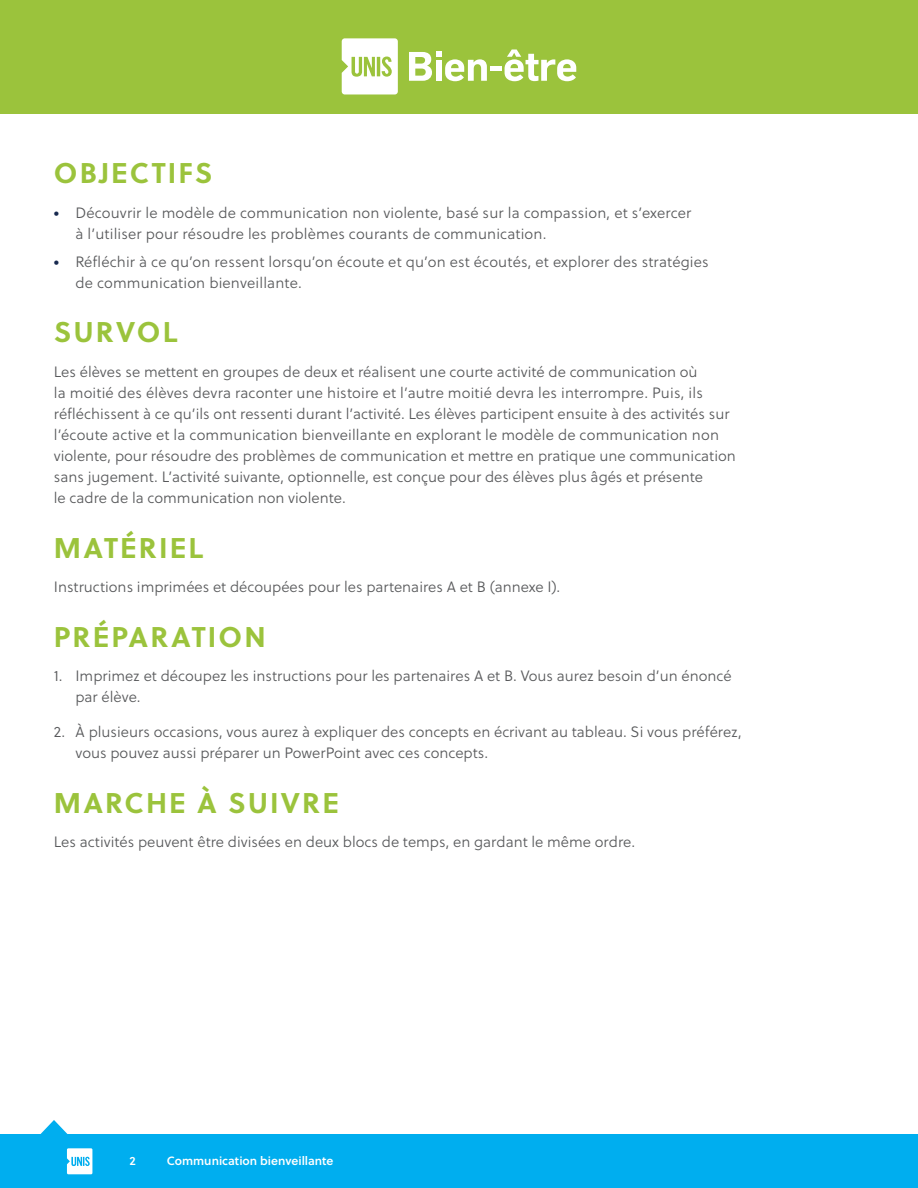
<style>
.page{position:relative;width:918px;height:1188px;background:#fff}
.page>*{position:absolute;margin:0;border:0;box-sizing:border-box;transform-origin:0 0}
.t1{font:700 28.5px "Soleil";letter-spacing:.075em;color:#9bc33c}
.t2{font:15px/21px "Soleil Lt";color:#58595b}
.t3{font:12px "Soleil Sb";color:#fff}
.s1{font-family:"Soleil";font-weight:700;color:#17294f}
</style>
<div class="page">
<div style="left:0;top:1134px;width:918px;height:54px;background:#00aeef"></div>
<div style="left:0;top:0;width:918px;height:114px;background:#9bc33c"></div>
<svg style="left:40px;top:1120px;width:28px;height:14px"></svg>
<svg style="left:67px;top:1148px;width:25px;height:26px"></svg>
<svg style="left:342px;top:38px;width:56px;height:56px;background:#edf4dc"></svg>
<svg style="left:409px;top:51px;width:78px;height:30px"></svg>
<div style="left:490px;top:66px;width:12px;height:5px;background:#fff"></div>
<svg style="left:505px;top:49px;width:71px;height:32px"></svg>
<h1 class="t1" style="left:54px;top:151px;width:160px">OBJECTIFS</h1>
<p class="t2" style="left:75px;top:202px;width:618px;text-indent:-22px"><span class="s1">•</span> Découvrir le modèle de communication non violente, basé sur la compassion, et s’exercer à l’utiliser pour résoudre les problèmes courants de communication.</p>
<p class="t2" style="left:75px;top:251px;width:635px;text-indent:-22px"><span class="s1">•</span> Réfléchir à ce qu’on ressent lorsqu’on écoute et qu’on est écoutés, et explorer des stratégies de communication bienveillante.</p>
<h1 class="t1" style="left:54px;top:310px;width:125px">SURVOL</h1>
<p class="t2" style="left:54px;top:361px;width:684px">Les élèves se mettent en groupes de deux et réalisent une courte activité de communication où<br>la moitié des élèves devra raconter une histoire et l’autre moitié devra les interrompre. Puis, ils réfléchissent à ce qu’ils ont ressenti durant l’activité. Les élèves participent ensuite à des activités sur l’écoute active et la communication bienveillante en explorant le modèle de communication non violente, pour résoudre des problèmes de communication et mettre en pratique une communication sans jugement. L’activité suivante, optionnelle, est conçue pour des élèves plus âgés et présente<br>le cadre de la communication non violente.</p>
<h1 class="t1" style="left:54px;top:525px;width:151px">MATÉRIEL</h1>
<p class="t2" style="left:54px;top:576px;width:508px">Instructions imprimées et découpées pour les partenaires A et B (annexe I).</p>
<h1 class="t1" style="left:54px;top:615px;width:213px">PRÉPARATION</h1>
<p class="t2" style="left:75px;top:665px;width:658px;text-indent:-22px">1. Imprimez et découpez les instructions pour les partenaires A et B. Vous aurez besoin d’un énoncé par élève.</p>
<p class="t2" style="left:75px;top:721px;width:668px;text-indent:-22px">2. À plusieurs occasions, vous aurez à expliquer des concepts en écrivant au tableau. Si vous préférez, vous pouvez aussi préparer un PowerPoint avec ces concepts.</p>
<h1 class="t1" style="left:54px;top:780px;width:287px">MARCHE À SUIVRE</h1>
<p class="t2" style="left:54px;top:831px;width:583px">Les activités peuvent être divisées en deux blocs de temps, en gardant le même ordre.</p>
<p class="t3" style="left:129px;top:1152px;width:8px">2</p>
<p class="t3" style="left:167px;top:1152px;width:168px">Communication bienveillante</p>
</div>
